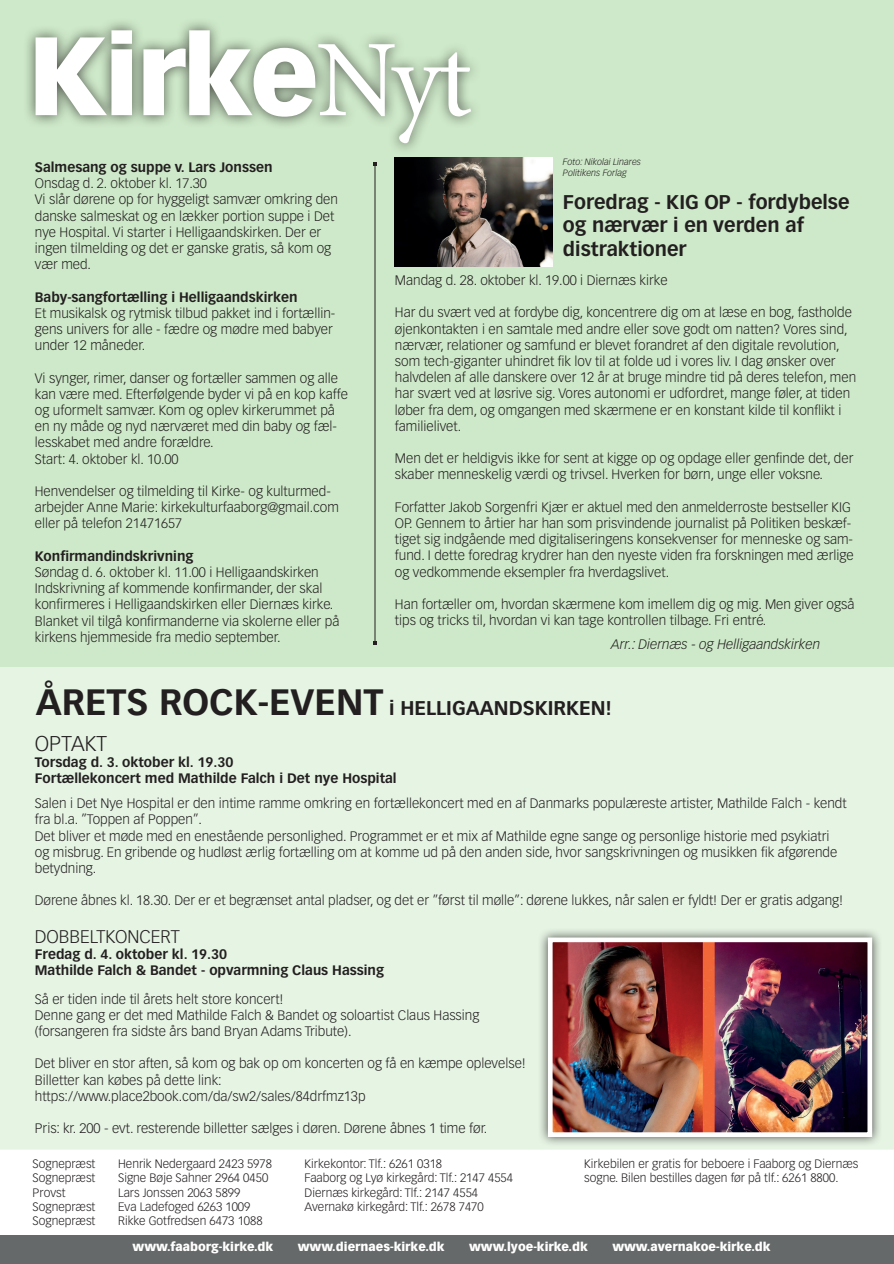
<style>
.page{position:relative;width:894px;height:1264px;background:#fff}
.page>*{position:absolute;margin:0;border:0;box-sizing:border-box;transform-origin:0 0}
.t1{font:900 109.2px "Vectora LT Pro";letter-spacing:-.025em;color:#fff}
.t2{font:300 21px "Vectora LT Pro";color:#231f20}
.t3{font:700 19.5px/23.4px "Vectora LT Pro";color:#231f20}
.t4{font:300 18px "Vectora LT Pro";color:#231f20}
.t5{font:300 13.5px/16.2px "Vectora LT Pro";color:#231f20}
.t6{font:700 13.5px/16.2px "Vectora LT Pro";color:#231f20}
.t7{font:italic 300 13.5px "Vectora LT Pro";color:#231f20}
.t8{font:300 12px/14.4px "Vectora LT Pro";color:#231f20}
.t9{font:900 12px "Vectora LT Pro";color:#fff}
.t10{font:italic 300 9px "Vectora LT Pro";color:#231f20}
.s1{font-family:"Minion Pro";font-weight:400}
.s2{font-size:36px}
</style>
<div class="page">
<div style="left:0;top:0;width:893px;height:667px;background:#cee9c9"></div>
<div style="left:0;top:1234px;width:893px;height:30px;background:#666969"></div>
<div style="left:23px;top:17px;width:460px;height:139px;background:#231f20;opacity:.75"></div>
<hr style="left:374px;top:164px;width:1px;height:479px;background:#231f20">
<div style="left:0;top:667px;width:893px;height:482px;background:#e6f4e4"></div>
<div style="left:537px;top:927px;width:345px;height:220px;background:#231f20;opacity:.75"></div>
<img style="left:554px;top:943px;width:312px;height:188px">
<div style="left:548px;top:937px;width:324px;height:200px;border:5px solid #fff"></div>
<img style="left:395px;top:158px;width:157px;height:109px">
<h1 class="t1" style="left:28px;top:8px;width:445px">Kirke<span class="s1">Nyt</span></h1>
<p class="t10" style="left:563px;top:156px;width:80px">Foto: Nikolai Linares</p>
<p class="t6" style="left:35px;top:159px;width:239px">Salmesang og suppe v. Lars Jonssen</p>
<p class="t10" style="left:563px;top:167px;width:65px">Politikens Forlag</p>
<p class="t5" style="left:35px;top:175px;width:304px">Onsdag d. 2. oktober kl. 17.30<br>Vi slår dørene op for hyggeligt samvær omkring den danske salmeskat og en lækker portion suppe i Det nye Hospital. Vi starter i Helligaandskirken. Der er ingen tilmelding og det er ganske gratis, så kom og vær med.</p>
<p class="t6" style="left:35px;top:289px;width:264px">Baby-sangfortælling i Helligaandskirken</p>
<p class="t5" style="left:35px;top:305px;width:302px">Et musikalsk og rytmisk tilbud pakket ind i fortællin&shy;gens univers for alle - fædre og mødre med babyer under 12 måneder.</p>
<p class="t5" style="left:35px;top:370px;width:314px">Vi synger, rimer, danser og fortæller sammen og alle kan være med. Efterfølgende byder vi på en kop kaffe og uformelt samvær. Kom og oplev kirkerummet på en ny måde og nyd nærværet med din baby og fæl&shy;lesskabet med andre forældre.<br>Start: 4. oktober kl. 10.00</p>
<p class="t5" style="left:35px;top:483px;width:305px">Henvendelser og tilmelding til Kirke- og kulturmed&shy;arbejder Anne Marie: kirkekulturfaaborg@gmail.com eller på telefon 21471657</p>
<p class="t6" style="left:35px;top:548px;width:160px">Konfirmandindskrivning</p>
<p class="t5" style="left:35px;top:564px;width:306px">Søndag d. 6. oktober kl. 11.00 i Helligaandskirken Indskrivning af kommende konfirmander, der skal konfirmeres i Helligaandskirken eller Diernæs kirke.<br>Blanket vil tilgå konfirmanderne via skolerne eller på kirkens hjemmeside fra medio september.</p>
<h3 class="t3" style="left:563px;top:190px;width:288px">Foredrag - KIG OP - fordybelse og nærvær i en verden af distraktioner</h3>
<p class="t5" style="left:395px;top:272px;width:274px">Mandag d. 28. oktober kl. 19.00 i Diernæs kirke</p>
<p class="t5" style="left:395px;top:304px;width:463px">Har du svært ved at fordybe dig, koncentrere dig om at læse en bog, fastholde øjenkontakten i en samtale med andre eller sove godt om natten? Vores sind, nærvær, relationer og samfund er blevet forandret af den digitale revolution, som tech-giganter uhindret fik lov til at folde ud i vores liv. I dag ønsker over halvdelen af alle danskere over 12 år at bruge mindre tid på deres telefon, men har svært ved at løsrive sig. Vores autonomi er udfordret, mange føler, at tiden løber fra dem, og omgangen med skærmene er en konstant kilde til konflikt i familielivet.</p>
<p class="t5" style="left:395px;top:450px;width:460px">Men det er heldigvis ikke for sent at kigge op og opdage eller genfinde det, der skaber menneskelig værdi og trivsel. Hverken for børn, unge eller voksne.</p>
<p class="t5" style="left:395px;top:499px;width:460px">Forfatter Jakob Sorgenfri Kjær er aktuel med den anmelderroste bestseller KIG OP. Gennem to årtier har han som prisvindende journalist på Politiken beskæf&shy;tiget sig indgående med digitaliseringens konsekvenser for menneske og sam&shy;fund. I dette foredrag krydrer han den nyeste viden fra forskningen med ærlige og vedkommende eksempler fra hverdagslivet.</p>
<p class="t5" style="left:395px;top:596px;width:461px">Han fortæller om, hvordan skærmene kom imellem dig og mig. Men giver også tips og tricks til, hvordan vi kan tage kontrollen tilbage. Fri entré.</p>
<p class="t7" style="left:611px;top:636px;width:211px">Arr.: Diernæs - og Helligaandskirken</p>
<h3 class="t3" style="left:36px;top:696px;width:577px"><span class="s2">ÅRETS ROCK-EVENT</span> i HELLIGAANDSKIRKEN!</h3>
<h2 class="t2" style="left:35px;top:730px;width:73px">OPTAKT</h2>
<p class="t6" style="left:35px;top:754px;width:363px">Torsdag d. 3. oktober kl. 19.30<br>Fortællekoncert med Mathilde Falch i Det nye Hospital</p>
<p class="t5" style="left:35px;top:795px;width:813px">Salen i Det Nye Hospital er den intime ramme omkring en fortællekoncert med en af Danmarks populæreste artister, Mathilde Falch - kendt fra bl.a. ”Toppen af Poppen”.<br>Det bliver et møde med en enestående personlighed. Programmet er et mix af Mathilde egne sange og personlige historie med psykiatri og misbrug. En gribende og hudløst ærlig fortælling om at komme ud på den anden side, hvor sangskrivningen og musikken fik afgørende betydning.</p>
<p class="t5" style="left:35px;top:892px;width:809px">Dørene åbnes kl. 18.30. Der er et begrænset antal pladser, og det er ”først til mølle”: dørene lukkes, når salen er fyldt! Der er gratis adgang!</p>
<h3 class="t4" style="left:35px;top:925px;width:146px">DOBBELTKONCERT</h3>
<p class="t6" style="left:35px;top:946px;width:351px">Fredag d. 4. oktober kl. 19.30<br>Mathilde Falch &amp; Bandet - opvarmning Claus Hassing</p>
<p class="t5" style="left:35px;top:990px;width:446px">Så er tiden inde til årets helt store koncert!<br>Denne gang er det med Mathilde Falch &amp; Bandet og soloartist Claus Hassing (forsangeren fra sidste års band Bryan Adams Tribute).</p>
<p class="t5" style="left:35px;top:1055px;width:492px">Det bliver en stor aften, så kom og bak op om koncerten og få en kæmpe oplevelse!<br>Billetter kan købes på dette link: https://www.place2book.com/da/sw2/sales/84drfmz13p</p>
<p class="t5" style="left:35px;top:1120px;width:454px">Pris: kr. 200 - evt. resterende billetter sælges i døren. Dørene åbnes 1 time før.</p>
<p class="t8" style="left:33px;top:1156px;width:64px">Sognepræst</p>
<p class="t8" style="left:118px;top:1156px;width:155px">Henrik Nedergaard 2423 5978</p>
<p class="t8" style="left:33px;top:1170px;width:64px">Sognepræst</p>
<p class="t8" style="left:118px;top:1170px;width:152px">Signe Bøje Sahner 2964 0450</p>
<p class="t8" style="left:33px;top:1185px;width:34px">Provst</p>
<p class="t8" style="left:118px;top:1185px;width:124px">Lars Jonssen 2063 5899</p>
<p class="t8" style="left:33px;top:1199px;width:64px">Sognepræst</p>
<p class="t8" style="left:118px;top:1199px;width:134px">Eva Ladefoged 6263 1009</p>
<p class="t8" style="left:33px;top:1213px;width:64px">Sognepræst</p>
<p class="t8" style="left:118px;top:1213px;width:146px">Rikke Gotfredsen 6473 1088</p>
<p class="t8" style="left:304px;top:1156px;width:210px">Kirkekontor: Tlf.: 6261 0318<br>Faaborg og Lyø kirkegård: Tlf.: 2147 4554<br>Diernæs kirkegård: Tlf.: 2147 4554<br>Avernakø kirkegård: Tlf.: 2678 7470</p>
<p class="t8" style="left:584px;top:1156px;width:275px">Kirkebilen er gratis for beboere i Faaborg og Diernæs sogne. Bilen bestilles dagen før på tlf.: 6261 8800.</p>
<p class="t9" style="left:133px;top:1239px;width:142px">www.faaborg-kirke.dk</p>
<p class="t9" style="left:298px;top:1239px;width:148px">www.diernaes-kirke.dk</p>
<p class="t9" style="left:469px;top:1239px;width:120px">www.lyoe-kirke.dk</p>
<p class="t9" style="left:612px;top:1239px;width:160px">www.avernakoe-kirke.dk</p>
</div>
